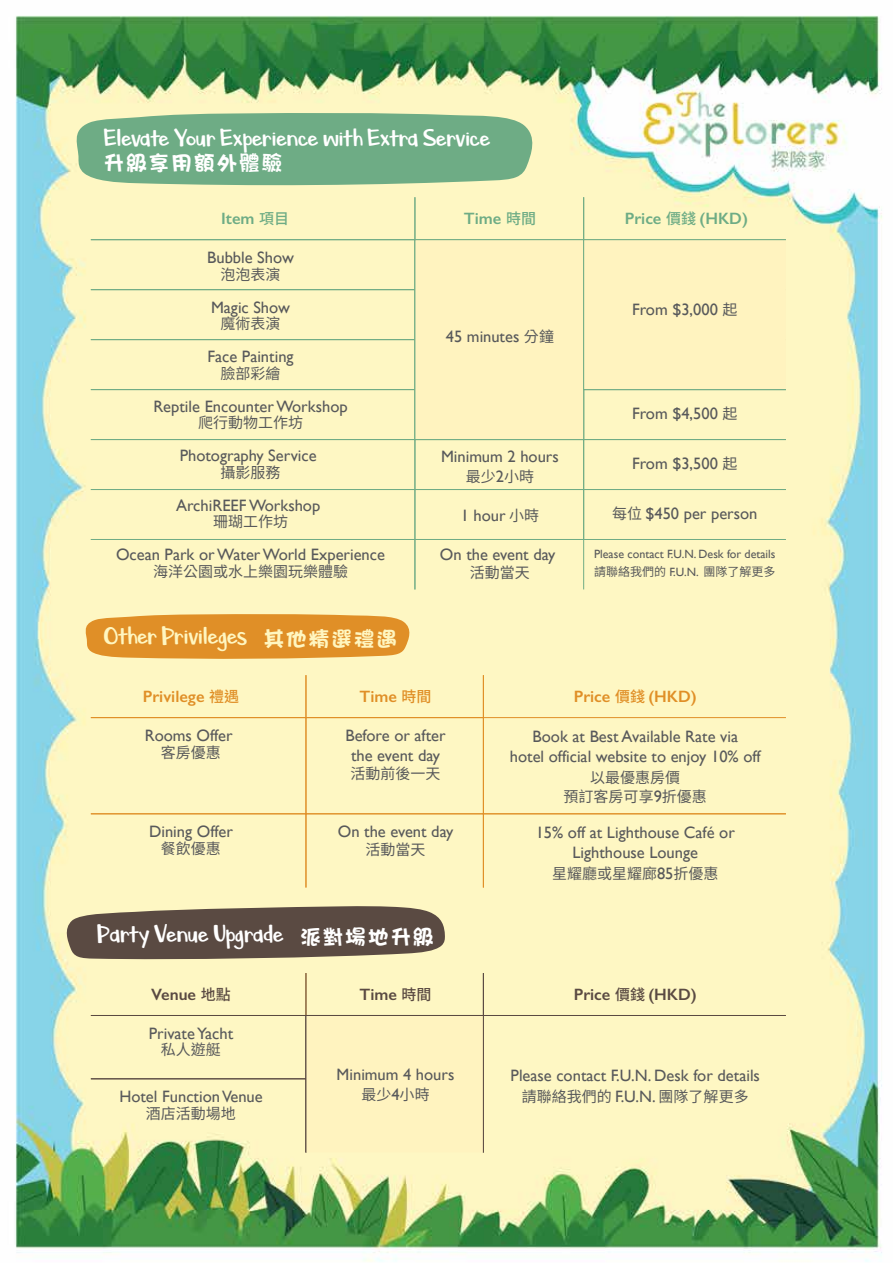
<style>
.page{position:relative;width:893px;height:1263px;background:#fff}
.page>*{position:absolute;margin:0;border:0;box-sizing:border-box;transform-origin:0 0}
.t1{font:30px "Asparagus Sprouts";letter-spacing:-.025em;color:#fff}
.t2{font:30px "Asparagus Sprouts";letter-spacing:-.025em;color:#fff6c0}
.t3{font:21px "DF Hai Bao W9 WIN BF";letter-spacing:.075em;color:#fff}
.t4{font:16.5px/19.8px "Gill Sans";color:#58595b;text-align:center}
.t5{font:600 16.5px "Gill Sans";color:#e08f27}
.t6{font:600 16.5px "Gill Sans";color:#5a4a42}
.t7{font:600 16.5px "Gill Sans";color:#6eac85}
.t8{font:15px/19.8px "Source Han Sans TW";color:#58595b;text-align:center}
.t9{font:12px "Gill Sans";color:#58595b}
.t10{font:12px "Source Han Sans TW";color:#58595b}
.s1{font-family:"Source Han Sans TW";font-weight:500;font-size:15px}
.s2{font-family:"Source Han Sans TW";font-size:15px}
.s3{font-family:"Gill Sans";font-size:16.5px}
.s4{font-family:"Gill Sans"}
.s5{font-family:"DF Hai Bao W9 WIN BF";font-size:21px}
</style>
<div class="page">
<img style="left:15px;top:15px;width:867px;height:1247px">
<svg style="left:70px;top:112px;width:468px;height:75px;background:#81b58d"></svg>
<div style="left:90px;top:197px;width:325px;height:43px;background:#fef7c3"></div>
<hr style="left:583px;top:197px;width:1px;height:43px;background:#70ac85">
<div style="left:91px;top:239px;width:324px;height:51px;border:1px solid #70ac85"></div>
<div style="left:91px;top:289px;width:324px;height:51px;border:1px solid #70ac85"></div>
<div style="left:91px;top:339px;width:324px;height:51px;border:1px solid #70ac85"></div>
<div style="left:91px;top:389px;width:324px;height:51px;border:1px solid #70ac85"></div>
<div style="left:91px;top:439px;width:324px;height:51px;border:1px solid #70ac85"></div>
<div style="left:583px;top:439px;width:203px;height:51px;border:1px solid #70ac85"></div>
<div style="left:91px;top:489px;width:324px;height:51px;border:1px solid #70ac85"></div>
<div style="left:415px;top:489px;width:169px;height:51px;border:1px solid #70ac85"></div>
<div style="left:583px;top:489px;width:203px;height:51px;border:1px solid #70ac85"></div>
<div style="left:90px;top:539px;width:325px;height:51px;background:#fef7c3"></div>
<div style="left:415px;top:539px;width:169px;height:51px;border:1px solid #70ac85"></div>
<svg style="left:81px;top:614px;width:332px;height:46px;background:#e39b3a"></svg>
<div style="left:90px;top:675px;width:216px;height:43px;background:#fef7c3"></div>
<hr style="left:483px;top:675px;width:1px;height:43px;background:#e08f27">
<div style="left:91px;top:717px;width:215px;height:97px;border:1px solid #e08f27"></div>
<div style="left:306px;top:717px;width:178px;height:97px;border:1px solid #e08f27"></div>
<div style="left:483px;top:717px;width:303px;height:97px;border:1px solid #e08f27"></div>
<div style="left:90px;top:813px;width:216px;height:75px;background:#fef7c3"></div>
<div style="left:483px;top:813px;width:303px;height:75px;background:#fef7c3"></div>
<div style="left:90px;top:973px;width:216px;height:43px;background:#fef7c3"></div>
<hr style="left:483px;top:973px;width:1px;height:42px;background:#5a4a42">
<div style="left:91px;top:1015px;width:215px;height:64px;border:1px solid #5a4a42"></div>
<div style="left:484px;top:1015px;width:302px;height:64px;background:#fef7c3"></div>
<svg style="left:90px;top:1078px;width:216px;height:75px;background:#efecb8"></svg>
<svg style="left:63px;top:906px;width:382px;height:54px;background:#706254"></svg>
<div style="left:415px;top:239px;width:169px;height:201px;background:#fff3bf;border:1px solid #70ac85"></div>
<div style="left:306px;top:1015px;width:178px;height:137px;background:#fff3bf;border:1px solid #5a4a42"></div>
<div style="left:583px;top:239px;width:203px;height:151px;background:#fff3bf;border:1px solid #70ac85"></div>
<h1 class="t1" style="left:103px;top:123px;width:389px">Elevate Your Experience with Extra Service</h1>
<p class="t3" style="left:103px;top:152px;width:181px">升級享用額外體驗</p>
<p class="t7" style="left:221px;top:208px;width:69px">Item <span class="s1">項目</span></p>
<p class="t4" style="left:207px;top:248px;width:88px">Bubble Show</p>
<p class="t8" style="left:221px;top:265px;width:61px">泡泡表演</p>
<p class="t4" style="left:211px;top:297px;width:81px">Magic Show</p>
<p class="t8" style="left:221px;top:314px;width:61px">魔術表演</p>
<p class="t4" style="left:207px;top:347px;width:88px">Face Painting</p>
<p class="t8" style="left:221px;top:364px;width:61px">臉部彩繪</p>
<p class="t4" style="left:153px;top:396px;width:196px">Reptile Encounter Workshop</p>
<p class="t8" style="left:198px;top:413px;width:106px">爬行動物工作坊</p>
<p class="t4" style="left:180px;top:446px;width:139px">Photography Service</p>
<p class="t8" style="left:221px;top:463px;width:61px">攝影服務</p>
<p class="t4" style="left:176px;top:495px;width:146px">ArchiREEF Workshop</p>
<p class="t8" style="left:213px;top:512px;width:76px">珊瑚工作坊</p>
<p class="t4" style="left:116px;top:545px;width:270px">Ocean Park or Water World Experience</p>
<p class="t8" style="left:153px;top:562px;width:197px">海洋公園或水上樂園玩樂體驗</p>
<p class="t7" style="left:464px;top:208px;width:74px">Time <span class="s1">時間</span></p>
<p class="t7" style="left:625px;top:208px;width:125px">Price <span class="s1">價錢</span> (HKD)</p>
<p class="t4" style="left:632px;top:299px;width:107px">From $3,000 <span class="s2">起</span></p>
<p class="t4" style="left:662px;top:305px;width:47px">$3,000</p>
<p class="t4" style="left:446px;top:326px;width:110px">45 minutes <span class="s2">分鐘</span></p>
<p class="t4" style="left:632px;top:404px;width:107px">From $4,500 <span class="s2">起</span></p>
<p class="t4" style="left:632px;top:453px;width:107px">From $3,500 <span class="s2">起</span></p>
<p class="t4" style="left:441px;top:446px;width:119px">Minimum 2 hours</p>
<p class="t8" style="left:466px;top:466px;width:70px">最少<span class="s3">2</span>小時</p>
<p class="t4" style="left:461px;top:505px;width:80px">1 hour <span class="s2">小時</span></p>
<p class="t4" style="left:612px;top:503px;width:147px"><span class="s2">每位</span> $450 per person</p>
<p class="t4" style="left:440px;top:544px;width:117px">On the event day</p>
<p class="t8" style="left:470px;top:562px;width:61px">活動當天</p>
<p class="t9" style="left:594px;top:547px;width:183px">Please contact F.U.N. Desk for details</p>
<p class="t10" style="left:594px;top:565px;width:183px">請聯絡我們的 <span class="s4">F.U.N.</span> 團隊了解更多</p>
<h1 class="t2" style="left:103px;top:622px;width:295px">Other Privileges <span class="s5">其他精選禮遇</span></h1>
<p class="t5" style="left:143px;top:686px;width:98px">Privilege <span class="s1">禮遇</span></p>
<p class="t4" style="left:145px;top:725px;width:89px">Rooms Offer</p>
<p class="t8" style="left:161px;top:742px;width:61px">客房優惠</p>
<p class="t5" style="left:359px;top:686px;width:74px">Time <span class="s1">時間</span></p>
<p class="t5" style="left:574px;top:686px;width:125px">Price <span class="s1">價錢</span> (HKD)</p>
<p class="t4" style="left:345px;top:725px;width:102px">Before or after the event day</p>
<p class="t8" style="left:350px;top:764px;width:92px">活動前後一天</p>
<p class="t4" style="left:510px;top:726px;width:252px">Book at Best Available Rate via<br>hotel official website to enjoy 10% off</p>
<p class="t8" style="left:564px;top:767px;width:145px">以最優惠房價<br>預訂客房可享<span class="s3">9</span>折優惠</p>
<p class="t4" style="left:149px;top:822px;width:85px">Dining Offer</p>
<p class="t8" style="left:161px;top:839px;width:61px">餐飲優惠</p>
<p class="t4" style="left:338px;top:822px;width:117px">On the event day</p>
<p class="t8" style="left:366px;top:840px;width:61px">活動當天</p>
<h1 class="t1" style="left:97px;top:919px;width:338px">Party Venue Upgrade <span class="s5">派對場地升級</span></h1>
<p class="t4" style="left:536px;top:822px;width:201px">15% off at Lighthouse Café or<br>Lighthouse Lounge</p>
<p class="t8" style="left:552px;top:864px;width:168px">星耀廳或星耀廊<span class="s3">85</span>折優惠</p>
<p class="t6" style="left:151px;top:984px;width:81px">Venue <span class="s1">地點</span></p>
<p class="t4" style="left:149px;top:1023px;width:86px">Private Yacht</p>
<p class="t8" style="left:161px;top:1040px;width:61px">私人遊艇</p>
<p class="t6" style="left:359px;top:984px;width:74px">Time <span class="s1">時間</span></p>
<p class="t6" style="left:574px;top:984px;width:125px">Price <span class="s1">價錢</span> (HKD)</p>
<p class="t4" style="left:337px;top:1064px;width:119px">Minimum 4 hours</p>
<p class="t8" style="left:361px;top:1085px;width:70px">最少<span class="s3">4</span>小時</p>
<p class="t4" style="left:511px;top:1065px;width:251px">Please contact F.U.N. Desk for details</p>
<p class="t4" style="left:119px;top:1087px;width:145px">Hotel Function Venue</p>
<p class="t8" style="left:522px;top:1087px;width:228px">請聯絡我們的 <span class="s3">F.U.N.</span> 團隊了解更多</p>
<p class="t8" style="left:146px;top:1104px;width:91px">酒店活動場地</p>
<p class="t4" style="left:337px;top:1087px;width:119px">Minimum 4 hours</p>
</div>
